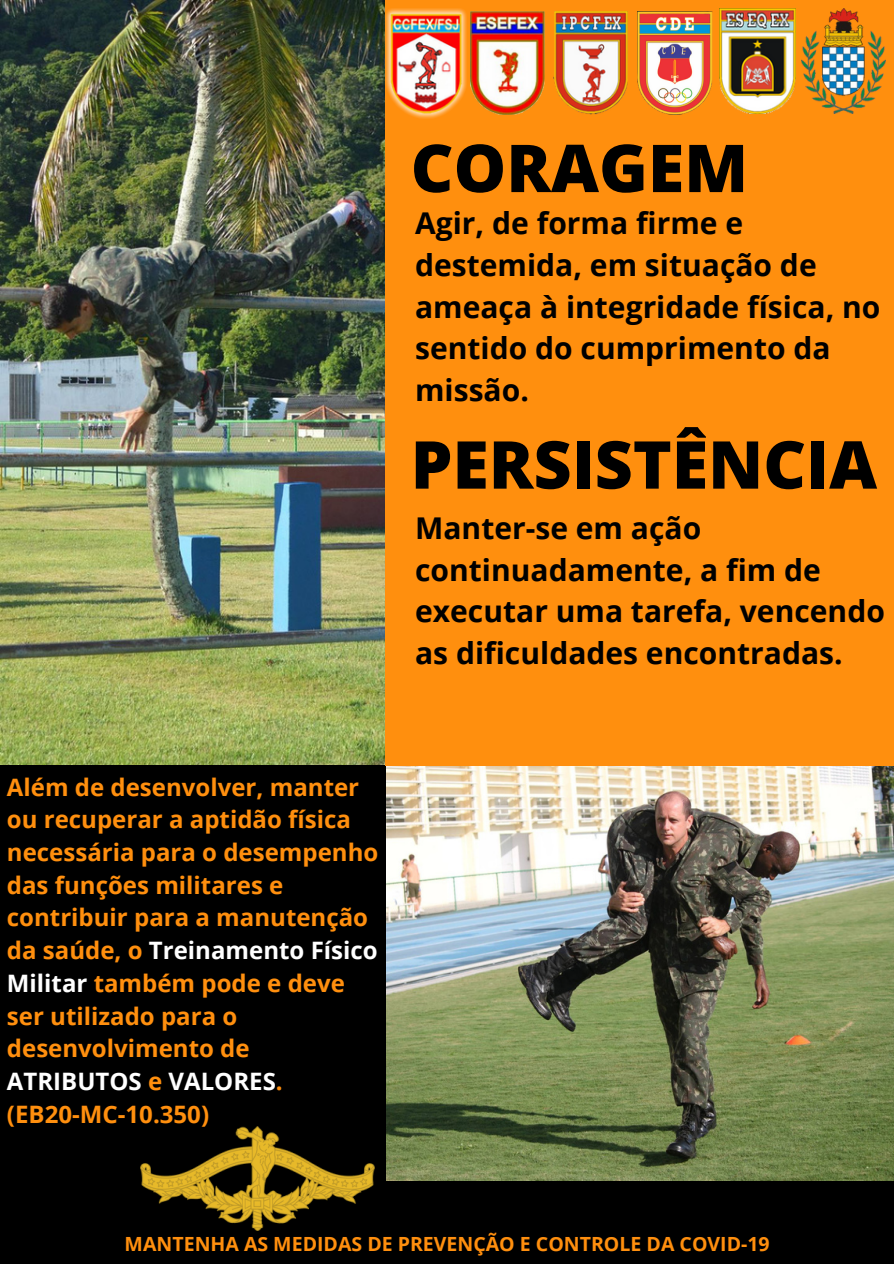
<style>
.page{position:relative;width:894px;height:1264px;background:#fff}
.page>*{position:absolute;margin:0;border:0;box-sizing:border-box;transform-origin:0 0}
.t1{font:800 66px "Open Sans";color:#000}
.t2{font:700 30px/41.7px "Open Sans";color:#000}
.t3{font:700 24px/32.7px "Open Sans";color:#ff8f0e}
.t4{font:700 19.5px "Open Sans";color:#ff8f0e}
.s1{color:#fff}
</style>
<div class="page">
<img style="left:386px;top:765px;width:507px;height:415px">
<div style="left:0;top:764px;width:386px;height:421px;background:#000"></div>
<img style="left:0;top:0;width:385px;height:765px">
<div style="left:385px;top:0;width:508px;height:765px;background:#ff8f0e"></div>
<img style="left:470px;top:12px;width:74px;height:102px">
<img style="left:553px;top:12px;width:74px;height:102px">
<img style="left:385px;top:9px;width:81px;height:109px">
<img style="left:719px;top:9px;width:76px;height:105px">
<img style="left:801px;top:9px;width:83px;height:105px">
<div style="left:0;top:1180px;width:893px;height:83px;background:#000"></div>
<img style="left:140px;top:1126px;width:235px;height:104px">
<img style="left:637px;top:12px;width:74px;height:102px">
<p class="t1" style="left:410px;top:122px;width:339px">CORAGEM</p>
<p class="t2" style="left:415px;top:202px;width:467px">Agir, de forma firme e destemida, em situação de ameaça à integridade física, no sentido do cumprimento da missão.</p>
<p class="t1" style="left:410px;top:418px;width:468px">PERSISTÊNCIA</p>
<p class="t2" style="left:415px;top:506px;width:471px">Manter-se em ação continuadamente, a fim de executar uma tarefa, vencendo as dificuldades encontradas.</p>
<p class="t3" style="left:7px;top:770px;width:373px">Além de desenvolver, manter ou recuperar a aptidão física necessária para o desempenho das funções militares e contribuir para a manutenção da saúde, o <span class="s1">Treinamento Físico<br>Militar</span> também pode e deve ser utilizado para o desenvolvimento de<br><span class="s1">ATRIBUTOS</span> e <span class="s1">VALORES</span>.</p>
<p class="t3" style="left:7px;top:1096px;width:204px">(EB20-MC-10.350)</p>
<p class="t4" style="left:125px;top:1229px;width:646px">MANTENHA AS MEDIDAS DE PREVENÇÃO E CONTROLE DA COVID-19</p>
</div>
